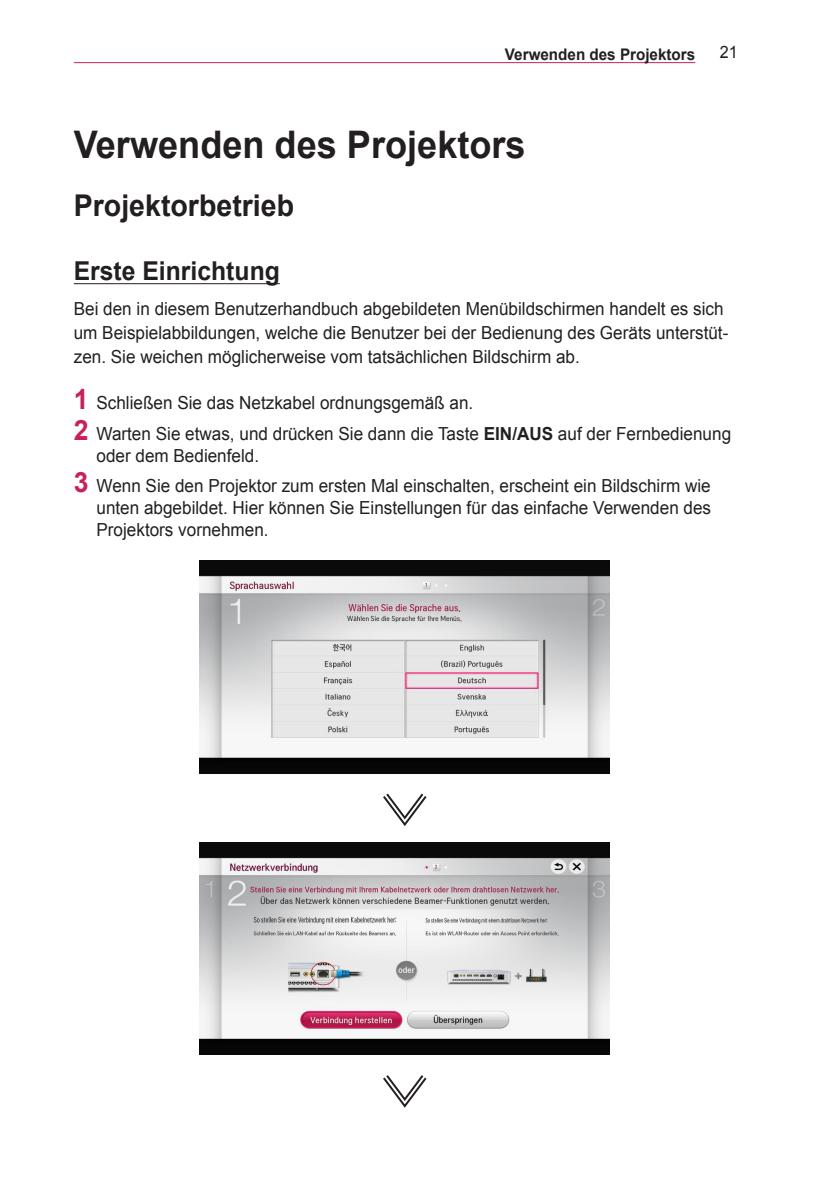
<style>
.page{position:relative;width:840px;height:1191px;background:#fff}
.page>*{position:absolute;margin:0;border:0;box-sizing:border-box;transform-origin:0 0}
.대제목{font:700 38px "Arial";color:#231f20;scale:.95 1}
.중제목{font:700 30px "Arial";color:#231f20;scale:.95 1}
.소제목1{font:700 26px "Arial";color:#231f20;scale:.95 1}
.Body-Number{font:18px/22px "Arial";color:#231f20;scale:.95 1}
.Body{font:18px/24px "Arial";color:#231f20;scale:.95 1}
.t1{font:17px "Arial";color:#231f20;scale:.95 1}
.t2{font:700 16px "Arial";color:#231f20;scale:.95 1}
.s1{font-weight:700;font-size:28px;color:#c8205d}
.s2{font-weight:700}
</style>
<div class="page">
<hr style="left:74px;top:62px;width:620px;height:1px;background:#c8205d">
<hr style="left:74px;top:283px;width:206px;height:1px;background:#231f20">
<img style="left:200px;top:560px;width:409px;height:213px">
<svg style="left:383px;top:793px;width:44px;height:33px"></svg>
<img style="left:200px;top:842px;width:409px;height:213px">
<svg style="left:383px;top:1075px;width:44px;height:33px"></svg>
<p class="t2" style="left:504px;top:44px;width:202px">Verwenden des Projektors</p>
<p class="t1" style="left:719px;top:41px;width:20px">21</p>
<p class="대제목" style="left:74px;top:120px;width:477px">Verwenden des Projektors</p>
<p class="중제목" style="left:74px;top:185px;width:233px">Projektorbetrieb</p>
<p class="소제목1" style="left:74px;top:253px;width:218px">Erste Einrichtung</p>
<p class="Body" style="left:74px;top:297px;width:690px">Bei den in diesem Benutzerhandbuch abgebildeten Menübildschirmen handelt es sich um Beispielabbildungen, welche die Benutzer bei der Bedienung des Geräts unterstüt&shy;zen. Sie weichen möglicherweise vom tatsächlichen Bildschirm ab.</p>
<p class="Body-Number" style="left:74px;top:392px;width:422px"><span class="s1">1</span> Schließen Sie das Netzkabel ordnungsgemäß an.</p>
<p class="Body-Number" style="left:96px;top:422px;width:669px;text-indent:-23px"><span class="s1">2</span> Warten Sie etwas, und drücken Sie dann die Taste <span class="s2">EIN/AUS</span> auf der Fernbedienung oder dem Bedienfeld.</p>
<p class="Body-Number" style="left:96px;top:475px;width:648px;text-align:justify;text-indent:-23px"><span class="s1">3</span> Wenn Sie den Projektor zum ersten Mal einschalten, erscheint ein Bildschirm wie unten abgebildet. Hier können Sie Einstellungen für das einfache Verwenden des Projektors vornehmen.</p>
</div>
